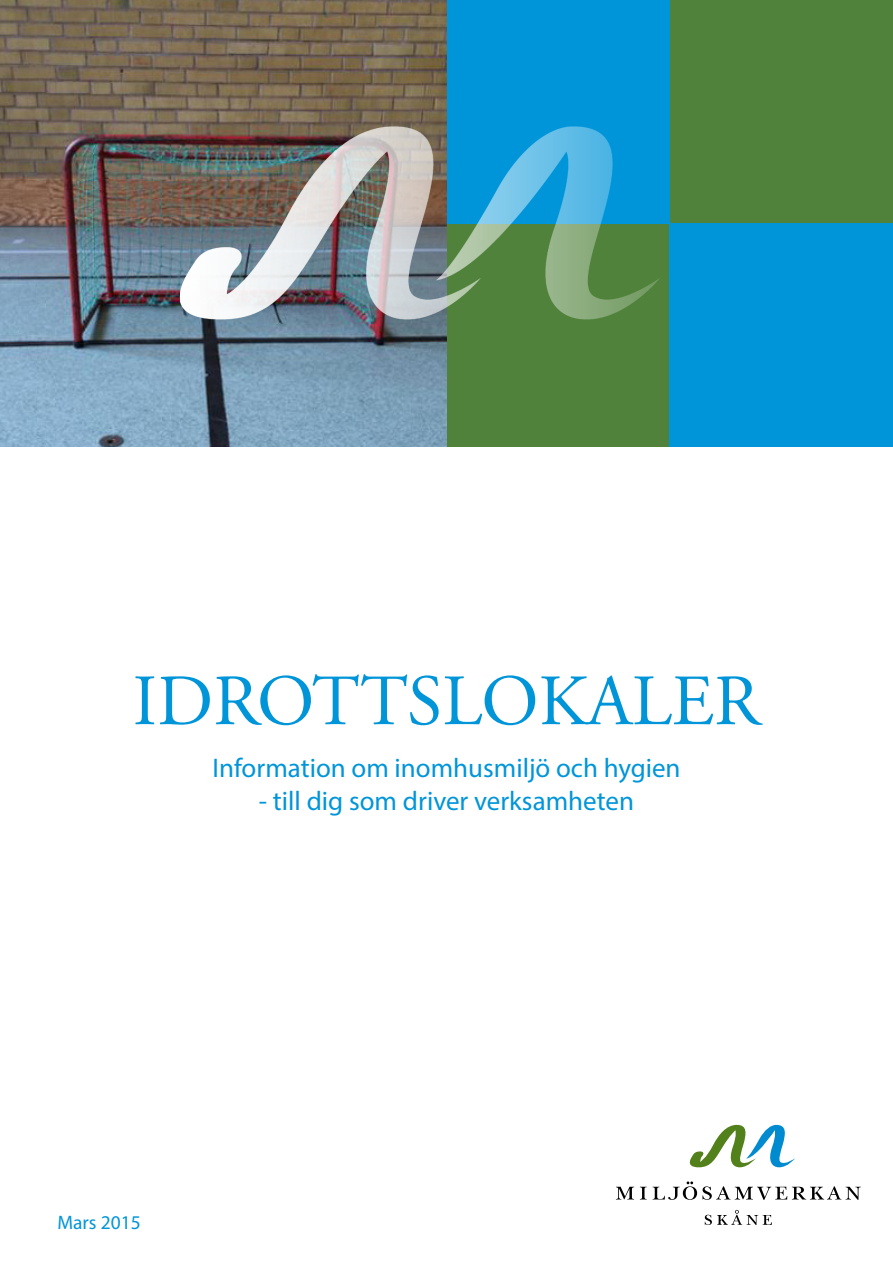
<style>
.page{position:relative;width:893px;height:1263px;background:#fff}
.page>*{position:absolute;margin:0;border:0;box-sizing:border-box;transform-origin:0 0}
.t1{font:72px "Adobe Garamond Pro";color:#0095d9}
.t2{font:27px "Myriad Pro";color:#0095d9}
.t3{font:19.5px "Myriad Pro";color:#0095d9}
</style>
<div class="page">
<div style="left:670px;top:0;width:223px;height:223px;background:#50823b"></div>
<div style="left:446px;top:223px;width:224px;height:223px;background:#50823b"></div>
<div style="left:446px;top:0;width:224px;height:223px;background:#0095d9"></div>
<div style="left:670px;top:223px;width:223px;height:223px;background:#0095d9"></div>
<svg style="left:616px;top:1187px;width:18px;height:12px"></svg>
<svg style="left:640px;top:1187px;width:7px;height:12px"></svg>
<svg style="left:653px;top:1181px;width:208px;height:19px"></svg>
<svg style="left:705px;top:1210px;width:67px;height:15px"></svg>
<svg style="left:689px;top:1125px;width:106px;height:42px"></svg>
<img style="left:0;top:0;width:446px;height:446px">
<img style="left:180px;top:112px;width:490px;height:241px">
<p class="t1" style="left:133px;top:658px;width:629px">IDROTTSLOKALER</p>
<p class="t2" style="left:212px;top:751px;width:470px">Information om inomhusmiljö och hygien</p>
<p class="t2" style="left:259px;top:784px;width:376px">- till dig som driver verksamheten</p>
<p class="t3" style="left:57px;top:1210px;width:85px">Mars 2015</p>
</div>
